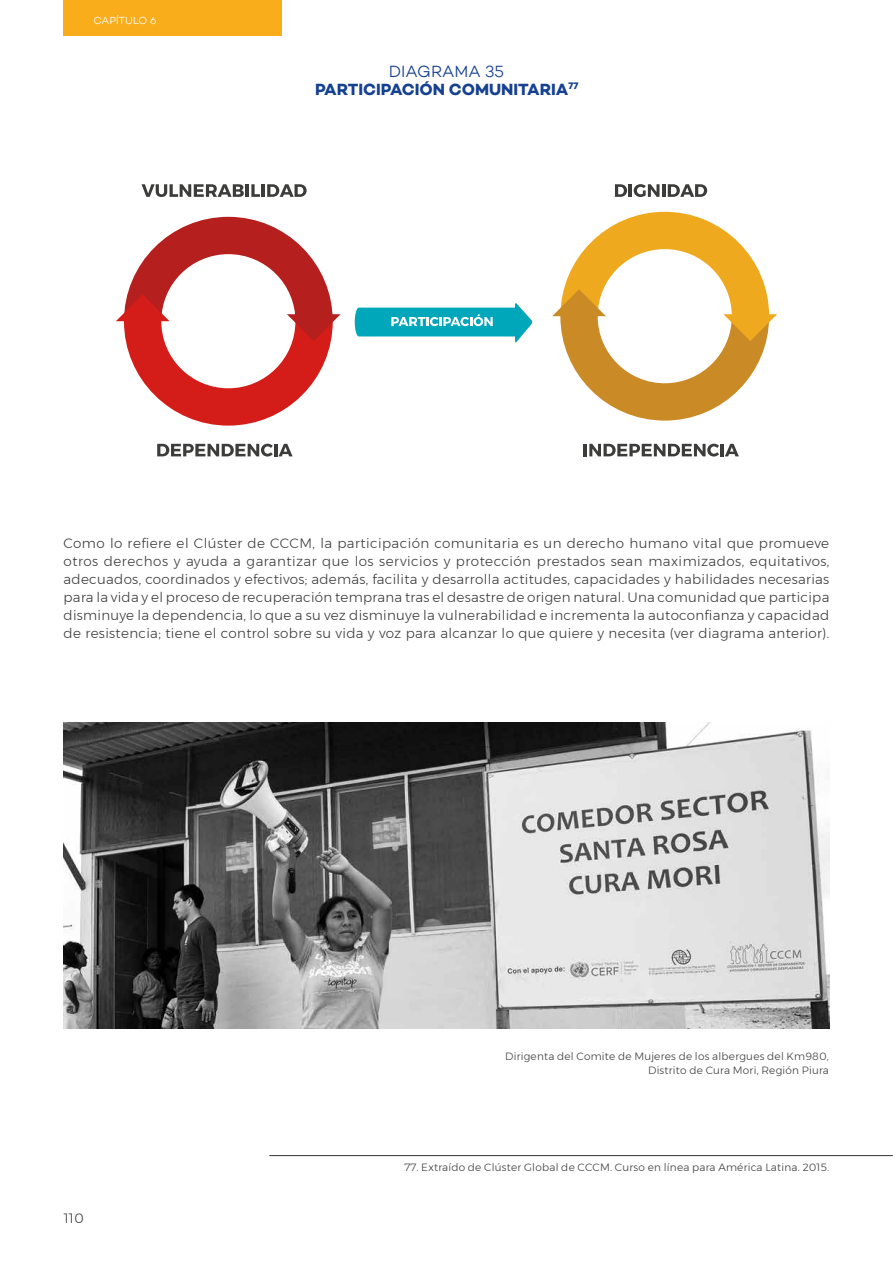
<style>
.page{position:relative;width:893px;height:1263px;background:#fff}
.page>*{position:absolute;margin:0;border:0;box-sizing:border-box;transform-origin:0 0}
.t1{font:16.5px "Campton Bold DEMO";color:#164190}
.t2{font:16.5px "Campton Light DEMO";color:#164190}
.t3{font:300 13.5px/18px "Montserrat";letter-spacing:.025em;color:#3c3c3b;text-align:justify}
.t4{font:300 10.5px/13.5px "Montserrat";letter-spacing:.02em;color:#3c3c3b;text-align:right}
.t5{font:10.5px "Campton Light DEMO";letter-spacing:-.01em;color:#fff}
</style>
<div class="page">
<div style="left:64px;top:0;width:218px;height:35px;background:#f9ad1a"></div>
<hr style="left:270px;top:1155px;width:622px;height:1px;background:#3c3c3b">
<svg style="left:552px;top:212px;width:225px;height:209px"></svg>
<svg style="left:116px;top:217px;width:225px;height:209px"></svg>
<svg style="left:157px;top:444px;width:136px;height:12px"></svg>
<svg style="left:141px;top:184px;width:119px;height:13px"></svg>
<hr style="left:261px;top:184px;width:4px;height:13px;background:#3c3c3b">
<svg style="left:267px;top:184px;width:40px;height:13px"></svg>
<svg style="left:584px;top:444px;width:135px;height:12px"></svg>
<hr style="left:720px;top:444px;width:4px;height:12px;background:#3c3c3b">
<svg style="left:725px;top:444px;width:14px;height:12px"></svg>
<svg style="left:615px;top:184px;width:92px;height:13px"></svg>
<svg style="left:355px;top:303px;width:177px;height:40px"></svg>
<img style="left:64px;top:723px;width:765px;height:306px">
<p class="t5" style="left:94px;top:15px;width:65px">CAPÍTULO 6</p>
<p class="t2" style="left:389px;top:63px;width:117px">DIAGRAMA 35</p>
<p class="t1" style="left:315px;top:80px;width:265px">PARTICIPACIÓN COMUNITARIA<sup>77</sup></p>
<p class="t3" style="left:64px;top:534px;width:767px">Como lo refiere el Clúster de CCCM, la participación comunitaria es un derecho humano vital que promueve otros derechos y ayuda a garantizar que los servicios y protección prestados sean maximizados, equitativos, adecuados, coordinados y efectivos; además, facilita y desarrolla actitudes, capacidades y habilidades necesarias para la vida y el proceso de recuperación temprana tras el desastre de origen natural. Una comunidad que participa disminuye la dependencia, lo que a su vez disminuye la vulnerabilidad e incrementa la autoconfianza y capacidad de resistencia; tiene el control sobre su vida y voz para alcanzar lo que quiere y necesita (ver diagrama anterior).</p>
<p class="t4" style="left:505px;top:1050px;width:325px">Dirigenta del Comite de Mujeres de los albergues del Km980,<br>Distrito de Cura Mori, Región Piura</p>
<p class="t3" style="left:64px;top:1209px;width:22px">110</p>
<p class="t4" style="left:404px;top:1161px;width:426px">77. Extraído de Clúster Global de CCCM. Curso en línea para América Latina. 2015.</p>
</div>
